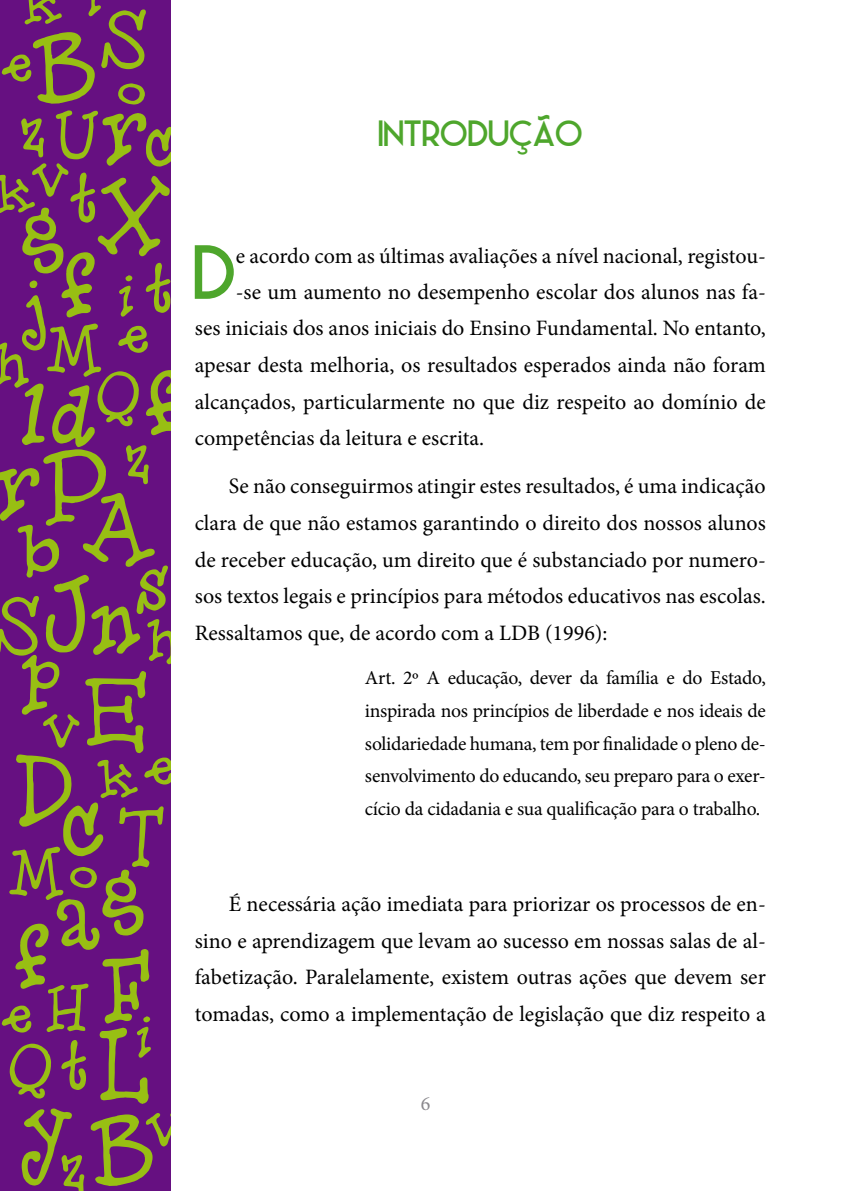
<style>
.page{position:relative;width:851px;height:1191px;background:#fff}
.page>*{position:absolute;margin:0;border:0;box-sizing:border-box;transform-origin:0 0}
.t1{font:111.2px "Hero Of Fools";color:#98bf13}
.t2{font:96.6px "Hero Of Fools";color:#98bf13}
.t3{font:91.6px "Hero Of Fools";color:#98bf13}
.t4{font:87.6px "Hero Of Fools";color:#98bf13}
.t5{font:85.8px "Hero Of Fools";color:#98bf13}
.t6{font:82.2px "Hero Of Fools";color:#98bf13}
.t7{font:72px/148.4px "Hero Of Fools";color:#98bf13;text-align:center}
.t8{font:67px "Alpaca Scarlett Demo";color:#4ea62c}
.t9{font:32px "Alpaca Scarlett Demo";color:#4ea62c}
.t10{font:22px/36.6px "Minion Pro";color:#000;text-align:justify}
.t11{font:20px "Minion Pro";color:#89878c}
.t12{font:19.6px/32.6px "Minion Pro";letter-spacing:-.015em;color:#000;text-align:justify}
</style>
<div class="page">
<div style="left:0;top:0;width:170px;height:1191px;background:#661081"></div>
<h3 class="t7" style="left:20px;top:-71px;width:45px">k</h3>
<h3 class="t5" style="left:100px;top:-5px;width:50px">S</h3>
<h1 class="t1" style="left:31px;top:8px;width:69px">B</h1>
<h3 class="t7" style="left:1px;top:-12px;width:36px">e</h3>
<h3 class="t7" style="left:117px;top:18px;width:33px">o</h3>
<h3 class="t7" style="left:20px;top:57px;width:78px">zU</h3>
<h1 class="t1" style="left:100px;top:75px;width:52px">r</h1>
<h3 class="t6" style="left:144px;top:106px;width:36px">c</h3>
<h3 class="t7" style="left:31px;top:102px;width:41px">v</h3>
<h3 class="t5" style="left:69px;top:156px;width:32px">t</h3>
<h3 class="t7" style="left:-7px;top:117px;width:45px">k</h3>
<h1 class="t1" style="left:96px;top:158px;width:77px">X</h1>
<h1 class="t1" style="left:20px;top:176px;width:49px">g</h1>
<h1 class="t1" style="left:60px;top:229px;width:40px">f</h1>
<h3 class="t5" style="left:144px;top:246px;width:32px">t</h3>
<h3 class="t7" style="left:117px;top:219px;width:20px">i</h3>
<h3 class="t3" style="left:20px;top:260px;width:29px">j</h3>
<h3 class="t7" style="left:46px;top:274px;width:58px">M</h3>
<h3 class="t7" style="left:117px;top:259px;width:36px">e</h3>
<h3 class="t7" style="left:-6px;top:287px;width:34px">h</h3>
<h1 class="t1" style="left:144px;top:347px;width:40px">f</h1>
<h3 class="t7" style="left:96px;top:320px;width:47px">Q</h3>
<h1 class="t1" style="left:20px;top:355px;width:30px">l</h1>
<h1 class="t1" style="left:50px;top:361px;width:46px">d</h1>
<h3 class="t7" style="left:124px;top:384px;width:28px">z</h3>
<h1 class="t1" style="left:-7px;top:430px;width:117px">rP</h1>
<h1 class="t1" style="left:80px;top:471px;width:77px">A</h1>
<h3 class="t4" style="left:20px;top:504px;width:43px">b</h3>
<h3 class="t5" style="left:135px;top:542px;width:37px">s</h3>
<h1 class="t1" style="left:42px;top:555px;width:51px">J</h1>
<h3 class="t5" style="left:-7px;top:582px;width:50px">S</h3>
<h1 class="t1" style="left:88px;top:573px;width:56px">n</h1>
<h3 class="t7" style="left:146px;top:564px;width:34px">h</h3>
<h2 class="t2" style="left:20px;top:623px;width:43px">p</h2>
<h1 class="t1" style="left:83px;top:653px;width:67px">E</h1>
<h3 class="t7" style="left:42px;top:653px;width:60px">v o</h3>
<h1 class="t1" style="left:14px;top:729px;width:63px">D</h1>
<h3 class="t7" style="left:143px;top:691px;width:36px">e</h3>
<h3 class="t7" style="left:96px;top:702px;width:45px">k</h3>
<h1 class="t1" style="left:60px;top:774px;width:48px">c</h1>
<h3 class="t5" style="left:117px;top:794px;width:49px">T</h3>
<h3 class="t7" style="left:8px;top:797px;width:58px">M</h3>
<h1 class="t1" style="left:100px;top:838px;width:49px">g</h1>
<h1 class="t1" style="left:54px;top:864px;width:51px">a</h1>
<h1 class="t1" style="left:14px;top:900px;width:40px">f</h1>
<h1 class="t1" style="left:100px;top:929px;width:55px">F</h1>
<h3 class="t7" style="left:46px;top:931px;width:42px">H</h3>
<h3 class="t7" style="left:1px;top:939px;width:36px">e</h3>
<h3 class="t7" style="left:135px;top:960px;width:20px">i</h3>
<h1 class="t1" style="left:96px;top:1003px;width:55px">L</h1>
<h3 class="t5" style="left:60px;top:1023px;width:32px">t</h3>
<h3 class="t7" style="left:8px;top:992px;width:47px">Q</h3>
<h1 class="t1" style="left:20px;top:1077px;width:56px">y</h1>
<h3 class="t7" style="left:144px;top:1051px;width:41px">v</h3>
<h1 class="t1" style="left:88px;top:1090px;width:69px">B</h1>
<h3 class="t7" style="left:60px;top:1094px;width:28px">z</h3>
<h3 class="t9" style="left:378px;top:113px;width:206px">INTRODUÇÃO</h3>
<h3 class="t8" style="left:193px;top:228px;width:44px">D</h3>
<p class="t10" style="left:236px;top:237px;width:531px">e acordo com as últimas avaliações a nível nacional, registou-</p>
<p class="t10" style="left:236px;top:273px;width:531px">-se um aumento no desempenho escolar dos alunos nas fa-</p>
<p class="t10" style="left:195px;top:310px;width:572px">ses iniciais dos anos iniciais do Ensino Fundamental. No entanto,</p>
<p class="t10" style="left:195px;top:347px;width:572px">apesar desta melhoria, os resultados esperados ainda não foram</p>
<p class="t10" style="left:195px;top:383px;width:572px">alcançados, particularmente no que diz respeito ao domínio de</p>
<p class="t10" style="left:195px;top:420px;width:291px">competências da leitura e escrita.</p>
<p class="t10" style="left:195px;top:468px;width:572px;text-indent:34px">Se não conseguirmos atingir estes resultados, é uma indicação clara de que não estamos garantindo o direito dos nossos alunos de receber educação, um direito que é substanciado por numero&shy;sos textos legais e princípios para métodos educativos nas escolas.<br>Ressaltamos que, de acordo com a LDB (1996):</p>
<p class="t12" style="left:365px;top:661px;width:402px">Art. 2º A educação, dever da família e do Estado, inspirada nos princípios de liberdade e nos ideais de solidariedade humana, tem por finalidade o pleno de&shy;senvolvimento do educando, seu preparo para o exer&shy;cício da cidadania e sua qualificação para o trabalho.</p>
<p class="t10" style="left:195px;top:885px;width:572px;text-indent:34px">É necessária ação imediata para priorizar os processos de en&shy;sino e aprendizagem que levam ao sucesso em nossas salas de al&shy;fabetização. Paralelamente, existem outras ações que devem ser tomadas, como a implementação de legislação que diz respeito a</p>
<p class="t11" style="left:420px;top:1090px;width:11px">6</p>
</div>
